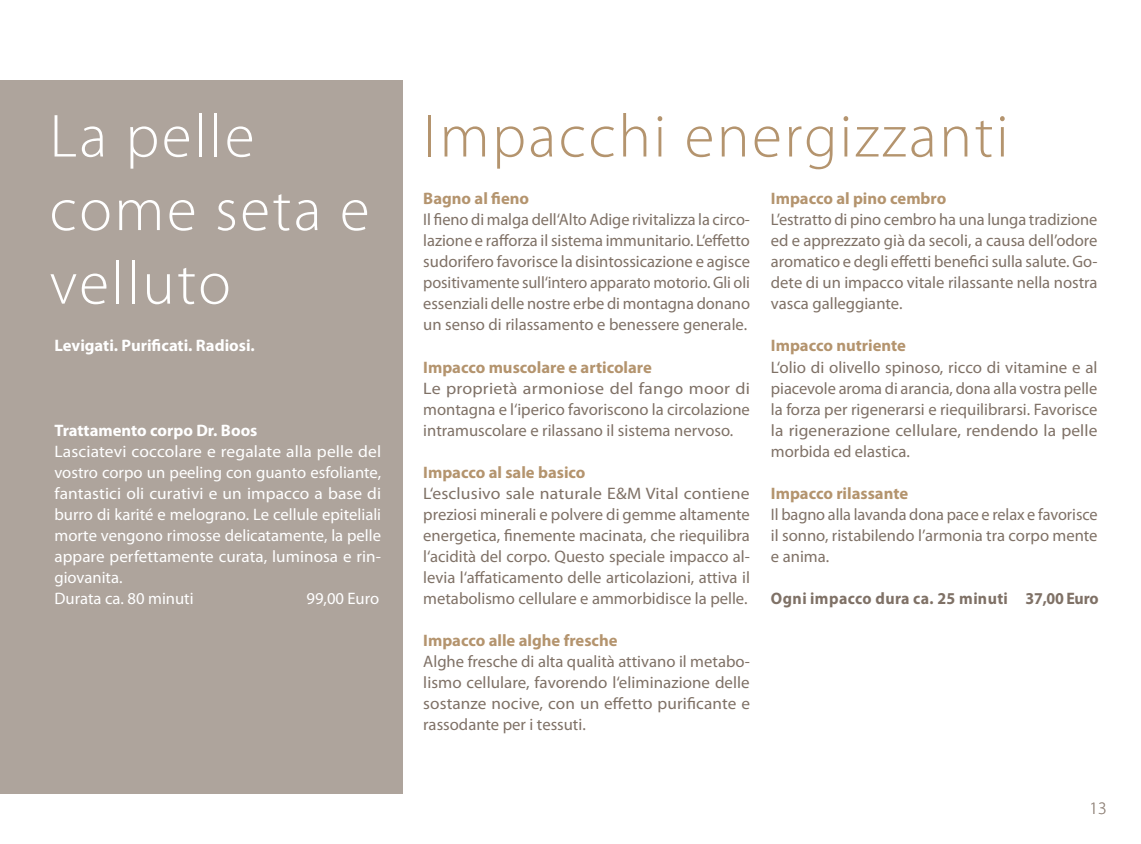
<style>
.page{position:relative;width:1141px;height:844px;background:#fff}
.page>*{position:absolute;margin:0;border:0;box-sizing:border-box;transform-origin:0 0}
.t1{font:300 61.25px/73.5px "Myriad Pro";letter-spacing:.04em;color:#fff}
.t2{font:300 61.25px "Myriad Pro";letter-spacing:.04em;color:#b4946e}
.t3{font:300 17.5px "Myriad Pro";color:#a2968d}
.t4{font:16.62px/21px "Myriad Pro";color:#7f7166;text-align:justify}
.t5{font:16.62px/21px "Myriad Pro";color:#fff;scale:1.05 1}
.t6{font:16.62px/21px "Myriad Pro";color:#7f7166;text-align:justify;scale:1.06 1}
.t7{font:700 16.62px "Myriad Pro";color:#b4946e}
.t8{font:16.62px/21px "Myriad Pro";color:#7f7166;text-align:justify;scale:1.08 1}
.t9{font:700 16.62px "Myriad Pro";color:#fff}
.t10{font:700 16.62px "Myriad Pro";letter-spacing:.025em;color:#7f7166;scale:.96 1}
.t11{font:16.62px "Myriad Pro";color:#fff}
</style>
<div class="page">
<div style="left:0;top:80px;width:402px;height:713px;background:#aea49c"></div>
<h1 class="t1" style="left:50px;top:99px;width:322px">La pelle come seta e velluto</h1>
<p class="t9" style="left:54px;top:334px;width:202px">Levigati. Purificati. Radiosi.</p>
<p class="t9" style="left:54px;top:419px;width:204px">Trattamento corpo Dr. Boos</p>
<p class="t5" style="left:54px;top:440px;width:313px">Lasciatevi coccolare e regalate alla pelle del vostro corpo un peeling con guanto esfoliante, fantastici oli curativi e un impacco a base di burro di karité e melograno. Le cellule epiteliali morte vengono rimosse delicatamente, la pelle appare perfettamente curata, luminosa e rin&shy;giovanita.<br>Durata ca. 80 minuti</p>
<p class="t11" style="left:306px;top:587px;width:74px">99,00 Euro</p>
<h1 class="t2" style="left:423px;top:99px;width:587px">Impacchi energizzanti</h1>
<p class="t7" style="left:423px;top:188px;width:107px">Bagno al fieno</p>
<p class="t4" style="left:423px;top:209px;width:328px">Il fieno di malga dell‘Alto Adige rivitalizza la circo&shy;lazione e rafforza il sistema immunitario. L‘effetto sudorifero favorisce la disintossicazione e agisce positivamente sull‘intero apparato motorio. Gli oli essenziali delle nostre erbe di montagna donano un senso di rilassamento e benessere generale.</p>
<p class="t7" style="left:423px;top:356px;width:230px">Impacco muscolare e articolare</p>
<p class="t8" style="left:423px;top:377px;width:304px">Le proprietà armoniose del fango moor di montagna e l‘iperico favoriscono la circolazione intramuscolare e rilassano il sistema nervoso.</p>
<p class="t7" style="left:423px;top:461px;width:164px">Impacco al sale basico</p>
<p class="t6" style="left:423px;top:482px;width:310px">L‘esclusivo sale naturale E&amp;M Vital contiene preziosi minerali e polvere di gemme altamente energetica, finemente macinata, che riequilibra l‘acidità del corpo. Questo speciale impacco al&shy;levia l‘affaticamento delle articolazioni, attiva il metabolismo cellulare e ammorbidisce la pelle.</p>
<p class="t7" style="left:423px;top:629px;width:196px">Impacco alle alghe fresche</p>
<p class="t4" style="left:423px;top:650px;width:328px">Alghe fresche di alta qualità attivano il metabo&shy;lismo cellulare, favorendo l‘eliminazione delle sostanze nocive, con un effetto purificante e rassodante per i tessuti.</p>
<p class="t7" style="left:771px;top:188px;width:177px">Impacco al pino cembro</p>
<p class="t4" style="left:771px;top:209px;width:328px">L’estratto di pino cembro ha una lunga tradizione ed e apprezzato già da secoli, a causa dell’odore aromatico e degli effetti benefici sulla salute. Go&shy;dete di un impacco vitale rilassante nella nostra vasca galleggiante.</p>
<p class="t7" style="left:771px;top:335px;width:137px">Impacco nutriente</p>
<p class="t4" style="left:771px;top:356px;width:328px">L‘olio di olivello spinoso, ricco di vitamine e al piacevole aroma di arancia, dona alla vostra pelle la forza per rigenerarsi e riequilibrarsi. Favorisce la rigenerazione cellulare, rendendo la pelle morbida ed elastica.</p>
<p class="t7" style="left:771px;top:482px;width:139px">Impacco rilassante</p>
<p class="t4" style="left:771px;top:503px;width:328px">Il bagno alla lavanda dona pace e relax e favorisce il sonno, ristabilendo l’armonia tra corpo mente e anima.</p>
<p class="t10" style="left:771px;top:587px;width:343px">Ogni impacco dura ca. 25 minuti 37,00 Euro</p>
<p class="t3" style="left:1090px;top:797px;width:19px">13</p>
</div>
